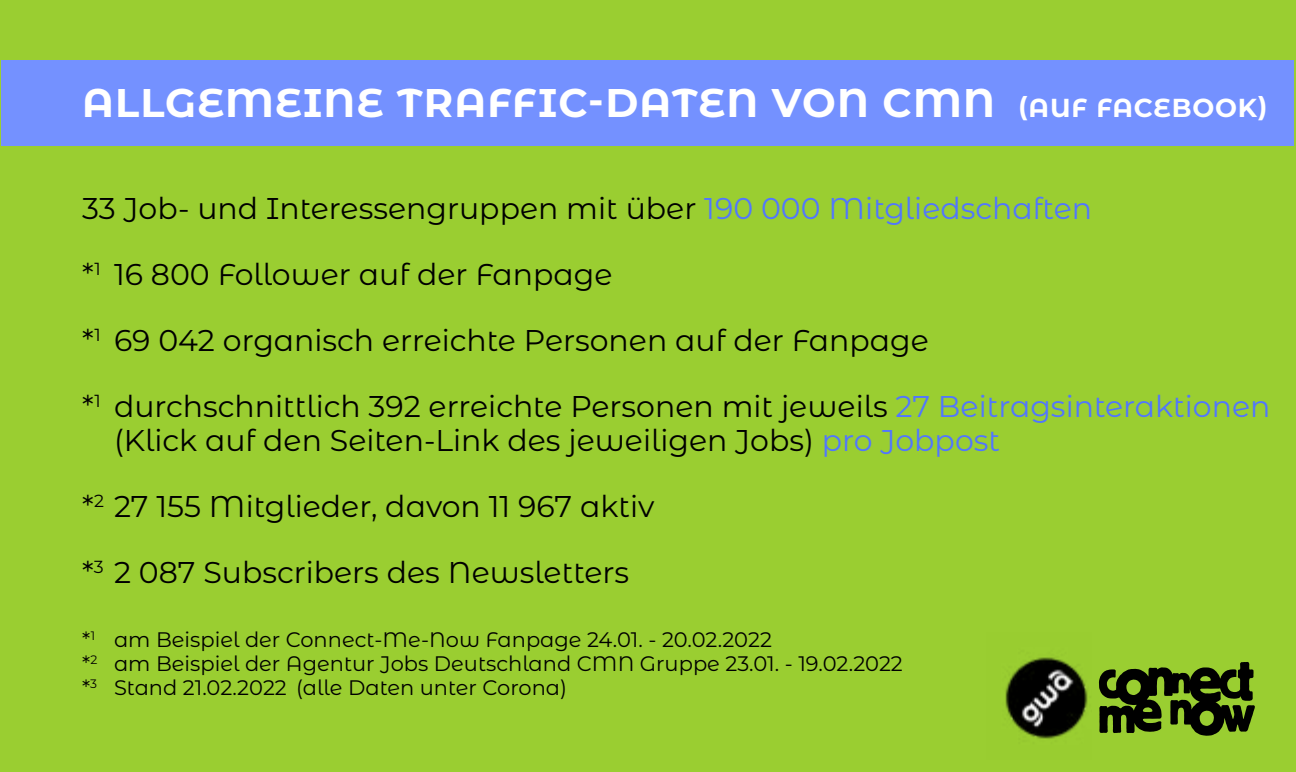
<style>
.page{position:relative;width:1296px;height:772px;background:#9ace31}
.page>*{position:absolute;margin:0;border:0;box-sizing:border-box;transform-origin:0 0}
.t1{font:700 40px "Montserrat Alternates";letter-spacing:.03em;color:#fff}
.t2{font:30px/34px "Montserrat Alternates";color:#000}
.t3{font:21px/24px "Montserrat Alternates";color:#000}
.s1{font-size:26px}
.s2{color:#5176ff}
</style>
<div class="page">
<svg style="left:1099px;top:662px;width:156px;height:74px"></svg>
<img style="left:1005px;top:657px;width:83px;height:82px">
<div style="left:2px;top:60px;width:1292px;height:86px;background:#7491ff"></div>
<h1 class="t1" style="left:82px;top:74px;width:1187px">ALLGEMEINE TRAFFIC-DATEN VON CMN <span class="s1">(AUF FACEBOOK)</span></h1>
<p class="t2" style="left:82px;top:190px;width:1012px">33 Job- und Interessengruppen mit über <span class="s2">190 000 Mitgliedschaften</span></p>
<p class="t2" style="left:82px;top:256px;width:532px">*<sup>1</sup> 16 800 Follower auf der Fanpage</p>
<p class="t2" style="left:82px;top:322px;width:848px">*<sup>1</sup> 69 042 organisch erreichte Personen auf der Fanpage</p>
<p class="t2" style="left:114px;top:388px;width:1158px;text-indent:-32px">*<sup>1</sup> durchschnittlich 392 erreichte Personen mit jeweils <span class="s2">27 Beitragsinteraktionen </span>(Klick auf den Seiten-Link des jeweiligen Jobs) <span class="s2">pro Jobpost</span></p>
<p class="t2" style="left:82px;top:488px;width:574px">*<sup>2</sup> 27 155 Mitglieder, davon 11 967 aktiv</p>
<p class="t2" style="left:82px;top:554px;width:549px">*<sup>3</sup> 2 087 Subscribers des Newsletters</p>
<p class="t3" style="left:82px;top:626px;width:822px">*<sup>1</sup> am Beispiel der Connect-Me-Now Fanpage 24.01. - 20.02.2022<br>*<sup>2</sup> am Beispiel der Agentur Jobs Deutschland CMN Gruppe 23.01. - 19.02.2022 *<sup>3</sup> Stand 21.02.2022 (alle Daten unter Corona)</p>
</div>
